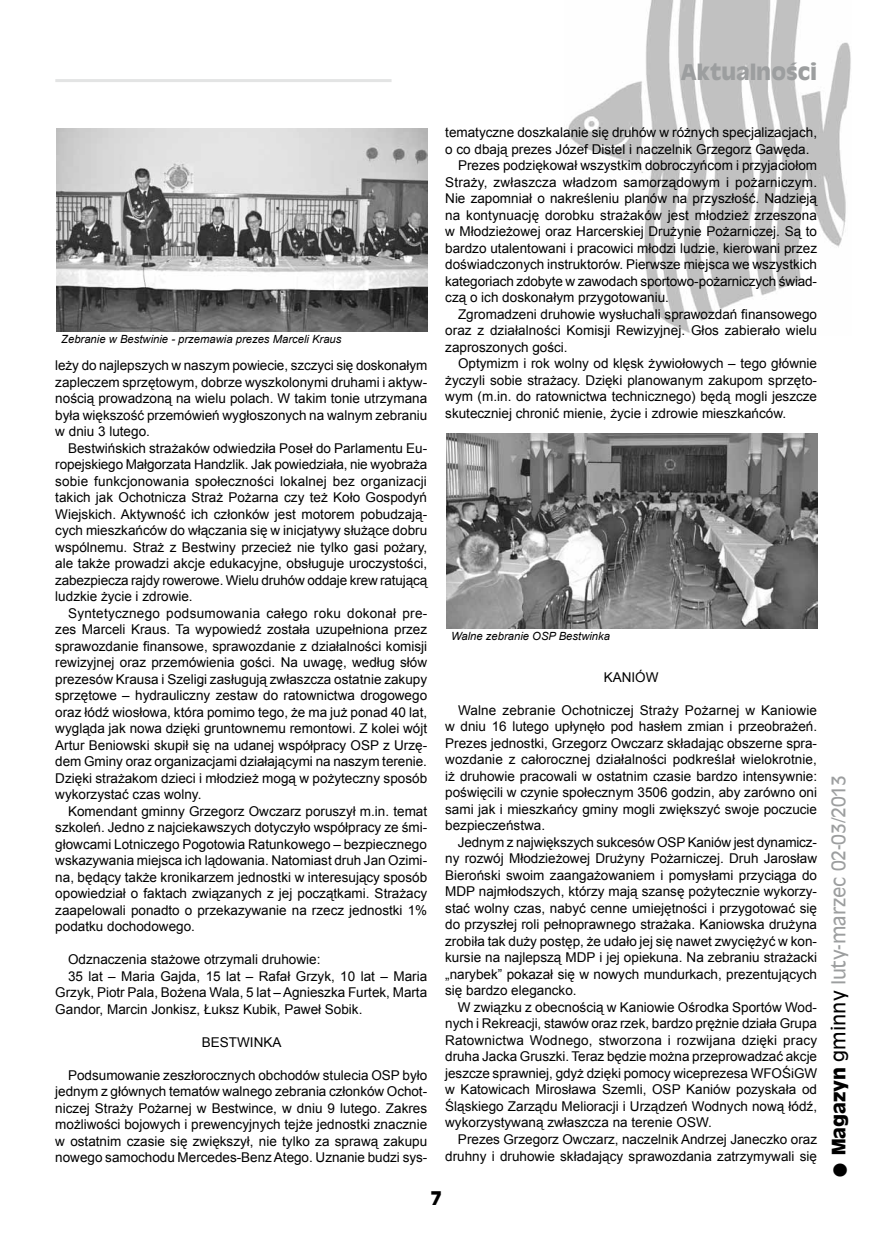
<style>
.page{position:relative;width:881px;height:1242px;background:#fff}
.page>*{position:absolute;margin:0;border:0;box-sizing:border-box;transform-origin:0 0}
.t1{font:700 21px "Antique Olive";color:#9c9e9f}
.t2{font:18px "Antique Olive";color:#9c9e9f}
.t3{font:700 18px "Antique Olive";color:#000}
.t4{font:13.5px/16.5px "Arial";color:#000;text-align:justify}
.t5{font:italic 11.25px "Arial";color:#000}
.s1{font-weight:700;font-size:36px;color:#000}
.s2{font-weight:700;color:#000}
.s3{color:#000}
</style>
<div class="page">
<hr style="left:55px;top:79px;width:336px;height:3px;background:#e3e4e4">
<img style="left:568px;top:0;width:282px;height:333px">
<img style="left:446px;top:433px;width:370px;height:195px">
<img style="left:57px;top:128px;width:370px;height:203px">
<h1 class="t1" style="left:680px;top:58px;width:138px">Aktualności</h1>
<p class="t5" style="left:61px;top:332px;width:282px">Zebranie w Bestwinie - przemawia prezes Marceli Kraus</p>
<p class="t4" style="left:55px;top:357px;width:373px">leży do najlepszych w naszym powiecie, szczyci się doskonałym zapleczem sprzętowym, dobrze wyszkolonymi druhami i aktyw&shy;nością prowadzoną na wielu polach. W takim tonie utrzymana była większość przemówień wygłoszonych na walnym zebraniu w dniu 3 lutego.</p>
<p class="t4" style="left:55px;top:440px;width:373px;text-indent:13px">Bestwińskich strażaków odwiedziła Poseł do Parlamentu Eu&shy;ropejskiego Małgorzata Handzlik. Jak powiedziała, nie wyobraża sobie funkcjonowania społeczności lokalnej bez organizacji takich jak Ochotnicza Straż Pożarna czy też Koło Gospodyń Wiejskich. Aktywność ich członków jest motorem pobudzają&shy;cych mieszkańców do włączania się w inicjatywy służące dobru wspólnemu. Straż z Bestwiny przecież nie tylko gasi pożary, ale także prowadzi akcje edukacyjne, obsługuje uroczystości, zabezpiecza rajdy rowerowe. Wielu druhów oddaje krew ratującą ludzkie życie i zdrowie.</p>
<p class="t4" style="left:55px;top:605px;width:373px;text-indent:13px">Syntetycznego podsumowania całego roku dokonał pre&shy;zes Marceli Kraus. Ta wypowiedź została uzupełniona przez sprawozdanie finansowe, sprawozdanie z działalności komisji rewizyjnej oraz przemówienia gości. Na uwagę, według słów prezesów Krausa i Szeligi zasługują zwłaszcza ostatnie zakupy sprzętowe – hydrauliczny zestaw do ratownictwa drogowego oraz łódź wiosłowa, która pomimo tego, że ma już ponad 40 lat, wygląda jak nowa dzięki gruntownemu remontowi. Z kolei wójt Artur Beniowski skupił się na udanej współpracy OSP z Urzę&shy;dem Gminy oraz organizacjami działającymi na naszym terenie.<br>Dzięki strażakom dzieci i młodzież mogą w pożyteczny sposób wykorzystać czas wolny.</p>
<p class="t4" style="left:55px;top:803px;width:373px;text-indent:13px">Komendant gminny Grzegorz Owczarz poruszył m.in. temat szkoleń. Jedno z najciekawszych dotyczyło współpracy ze śmi&shy;głowcami Lotniczego Pogotowia Ratunkowego – bezpiecznego wskazywania miejsca ich lądowania. Natomiast druh Jan Ozimi&shy;na, będący także kronikarzem jednostki w interesujący sposób opowiedział o faktach związanych z jej początkami. Strażacy zaapelowali ponadto o przekazywanie na rzecz jednostki 1% podatku dochodowego.</p>
<p class="t4" style="left:68px;top:951px;width:254px">Odznaczenia stażowe otrzymali druhowie:</p>
<p class="t4" style="left:68px;top:968px;width:360px">35 lat – Maria Gajda, 15 lat – Rafał Grzyk, 10 lat – Maria</p>
<p class="t4" style="left:55px;top:984px;width:373px">Grzyk, Piotr Pala, Bożena Wala, 5 lat – Agnieszka Furtek, Marta</p>
<p class="t4" style="left:55px;top:1001px;width:308px">Gandor, Marcin Jonkisz, Łuksz Kubik, Paweł Sobik.</p>
<p class="t4" style="left:202px;top:1034px;width:19px">Bestwinka</p>
<p class="t4" style="left:55px;top:1067px;width:373px;text-indent:13px">Podsumowanie zeszłorocznych obchodów stulecia OSP było jednym z głównych tematów walnego zebrania członków Ochot&shy;niczej Straży Pożarnej w Bestwince, w dniu 9 lutego. Zakres możliwości bojowych i prewencyjnych tejże jednostki znacznie w ostatnim czasie się zwiększył, nie tylko za sprawą zakupu nowego samochodu Mercedes-Benz Atego. Uznanie budzi sys-</p>
<p class="t4" style="left:445px;top:124px;width:373px">tematyczne doszkalanie się druhów w różnych specjalizacjach,</p>
<p class="t4" style="left:445px;top:141px;width:365px">o co dbają prezes Józef Distel i naczelnik Grzegorz Gawęda.</p>
<p class="t4" style="left:458px;top:157px;width:360px">Prezes podziękował wszystkim dobroczyńcom i przyjaciołom</p>
<p class="t4" style="left:445px;top:174px;width:373px">Straży, zwłaszcza władzom samorządowym i pożarniczym.</p>
<p class="t4" style="left:445px;top:190px;width:373px">Nie zapomniał o nakreśleniu planów na przyszłość. Nadzieją</p>
<p class="t4" style="left:445px;top:207px;width:373px">na kontynuację dorobku strażaków jest młodzież zrzeszona</p>
<p class="t4" style="left:445px;top:223px;width:373px">w Młodzieżowej oraz Harcerskiej Drużynie Pożarniczej. Są to</p>
<p class="t4" style="left:445px;top:240px;width:373px">bardzo utalentowani i pracowici młodzi ludzie, kierowani przez</p>
<p class="t4" style="left:445px;top:256px;width:373px">doświadczonych instruktorów. Pierwsze miejsca we wszystkich</p>
<p class="t4" style="left:445px;top:273px;width:373px">kategoriach zdobyte w zawodach sportowo-pożarniczych świad-</p>
<p class="t4" style="left:445px;top:289px;width:225px">czą o ich doskonałym przygotowaniu.</p>
<p class="t4" style="left:458px;top:306px;width:360px">Zgromadzeni druhowie wysłuchali sprawozdań finansowego</p>
<p class="t4" style="left:445px;top:322px;width:373px">oraz z działalności Komisji Rewizyjnej. Głos zabierało wielu</p>
<p class="t4" style="left:445px;top:339px;width:124px">zaproszonych gości.</p>
<p class="t4" style="left:458px;top:355px;width:360px">Optymizm i rok wolny od klęsk żywiołowych – tego głównie</p>
<p class="t4" style="left:445px;top:372px;width:373px">życzyli sobie strażacy. Dzięki planowanym zakupom sprzęto-</p>
<p class="t4" style="left:445px;top:388px;width:373px">wym (m.in. do ratownictwa technicznego) będą mogli jeszcze</p>
<p class="t4" style="left:445px;top:405px;width:342px">skuteczniej chronić mienie, życie i zdrowie mieszkańców.</p>
<p class="t5" style="left:451px;top:629px;width:160px">Walne zebranie OSP Bestwinka</p>
<p class="t4" style="left:603px;top:669px;width:53px">Kani ów</p>
<p class="t4" style="left:445px;top:702px;width:373px;text-indent:13px">Walne zebranie Ochotniczej Straży Pożarnej w Kaniowie w dniu 16 lutego upłynęło pod hasłem zmian i przeobrażeń.<br>Prezes jednostki, Grzegorz Owczarz składając obszerne spra&shy;wozdanie z całorocznej działalności podkreślał wielokrotnie, iż druhowie pracowali w ostatnim czasie bardzo intensywnie: poświęcili w czynie społecznym 3506 godzin, aby zarówno oni sami jak i mieszkańcy gminy mogli zwiększyć swoje poczucie bezpieczeństwa.</p>
<p class="t4" style="left:445px;top:834px;width:373px;text-indent:13px">Jednym z największych sukcesów OSP Kaniów jest dynamicz&shy;ny rozwój Młodzieżowej Drużyny Pożarniczej. Druh Jarosław Bieroński swoim zaangażowaniem i pomysłami przyciąga do MDP najmłodszych, którzy mają szansę pożytecznie wykorzy&shy;stać wolny czas, nabyć cenne umiejętności i przygotować się do przyszłej roli pełnoprawnego strażaka. Kaniowska drużyna zrobiła tak duży postęp, że udało jej się nawet zwyciężyć w kon&shy;kursie na najlepszą MDP i jej opiekuna. Na zebraniu strażacki „narybek” pokazał się w nowych mundurkach, prezentujących się bardzo elegancko.</p>
<p class="t4" style="left:445px;top:999px;width:373px;text-indent:13px">W związku z obecnością w Kaniowie Ośrodka Sportów Wod&shy;nych i Rekreacji, stawów oraz rzek, bardzo prężnie działa Grupa Ratownictwa Wodnego, stworzona i rozwijana dzięki pracy druha Jacka Gruszki. Teraz będzie można przeprowadzać akcje jeszcze sprawniej, gdyż dzięki pomocy wiceprezesa WFOŚiGW w Katowicach Mirosława Szemli, OSP Kaniów pozyskała od Śląskiego Zarządu Melioracji i Urządzeń Wodnych nową łódź, wykorzystywaną zwłaszcza na terenie OSW.</p>
<p class="t4" style="left:445px;top:1131px;width:373px;text-align:right">Prezes Grzegorz Owczarz, naczelnik Andrzej Janeczko oraz druhny i druhowie składający sprawozdania zatrzymywali się</p>
<h2 class="t3" style="left:430px;top:1186px;width:13px">7</h2>
<h2 class="t2" style="left:826px;top:1179px;width:405px;rotate:-90deg"><span class="s1">•</span> <span class="s2">Magazyn</span> <span class="s3">gminny</span> luty-marzec 02-03/2013</h2>
</div>
